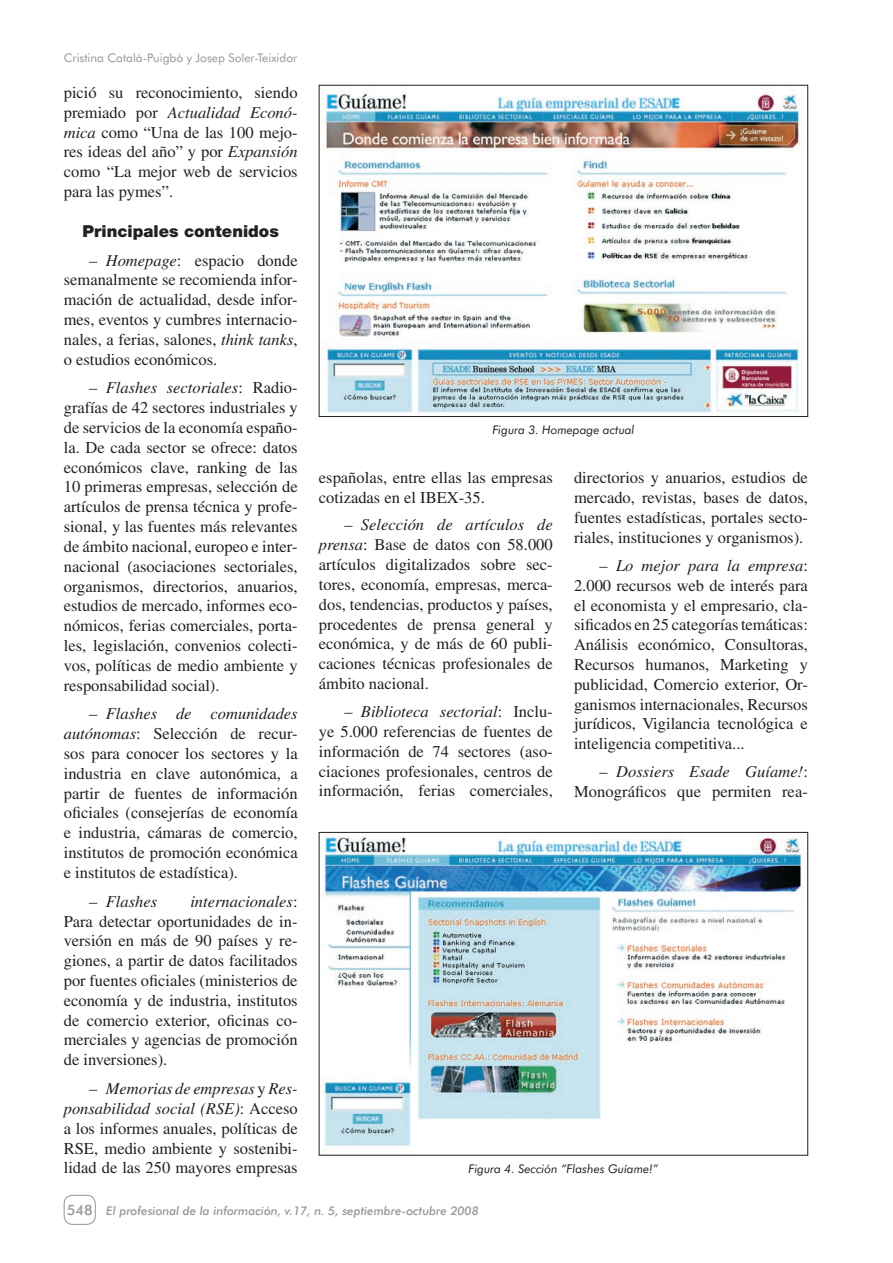
<style>
.page{position:relative;width:893px;height:1263px;background:#fff}
.page>*{position:absolute;margin:0;border:0;box-sizing:border-box;transform-origin:0 0}
.t1{font:16.5px/19.8px "Times";color:#231f20;text-align:justify}
.t2{font:900 16.5px "Helvetica Neue";color:#231f20}
.t3{font:italic 16.5px "Times";color:#231f20}
.t4{font:500 14.25px "Futura BT";color:#939598}
.t5{font:italic 500 12px "Futura BT";color:#939598}
.t6{font:italic 12px "Futura BT";color:#231f20}
.t7{font:12px "Futura BT";color:#939598}
.s1{font-style:italic}
.s2{font-style:normal}
</style>
<div class="page">
<div style="left:64px;top:1195px;width:32px;height:30px;border:1px solid #939598;border-radius:9px"></div>
<img style="left:325px;top:91px;width:476px;height:322px">
<div style="left:319px;top:85px;width:489px;height:332px;border:1px solid #231f20"></div>
<img style="left:324px;top:834px;width:478px;height:313px">
<div style="left:319px;top:832px;width:489px;height:323px;border:1px solid #231f20"></div>
<p class="t7" style="left:64px;top:51px;width:235px">Cristina Català-Puigbò y Josep Soler-Teixidor</p>
<p class="t1" style="left:64px;top:82px;width:235px">pició su reconocimiento, siendo premiado por <span class="s1">Actualidad Econó&shy;mica</span> como “Una de las 100 mejo&shy;res ideas del año” y por <span class="s1">Expansión </span>como “La mejor web de servicios para las pymes”.</p>
<p class="t2" style="left:83px;top:221px;width:198px">Principales contenidos</p>
<p class="t1" style="left:64px;top:250px;width:235px;text-indent:26px">– <span class="s1">Homepage</span>: espacio donde semanalmente se recomienda infor&shy;mación de actualidad, desde infor&shy;mes, eventos y cumbres internacio&shy;nales, a ferias, salones, <span class="s1">think tanks</span>, o estudios económicos.</p>
<p class="t1" style="left:64px;top:378px;width:235px;text-indent:26px">– <span class="s1">Flashes sectoriales</span>: Radio&shy;grafías de 42 sectores industriales y de servicios de la economía españo&shy;la. De cada sector se ofrece: datos económicos clave, ranking de las 10 primeras empresas, selección de artículos de prensa técnica y profe&shy;sional, y las fuentes más relevantes de ámbito nacional, europeo e inter&shy;nacional (asociaciones sectoriales, organismos, directorios, anuarios, estudios de mercado, informes eco&shy;nómicos, ferias comerciales, porta&shy;les, legislación, convenios colecti&shy;vos, políticas de medio ambiente y responsabilidad social).</p>
<p class="t1" style="left:64px;top:704px;width:235px;text-indent:26px">– <span class="s1">Flashes de comunidades autónomas</span>: Selección de recur&shy;sos para conocer los sectores y la industria en clave autonómica, a partir de fuentes de información oficiales (consejerías de economía e industria, cámaras de comercio, institutos de promoción económica e institutos de estadística).</p>
<p class="t3" style="left:89px;top:892px;width:69px"><span class="s2">–</span> Flashes</p>
<p class="t1" style="left:64px;top:891px;width:235px;text-indent:127px"><span class="s1">internacionales</span>:<br>Para detectar oportunidades de in&shy;versión en más de 90 países y re&shy;giones, a partir de datos facilitados por fuentes oficiales (ministerios de economía y de industria, institutos de comercio exterior, oficinas co&shy;merciales y agencias de promoción de inversiones).</p>
<p class="t1" style="left:64px;top:1079px;width:235px;text-indent:26px">– <span class="s1">Memorias de empresas</span> y <span class="s1">Res&shy;ponsabilidad social (RSE)</span>: Acceso a los informes anuales, políticas de RSE, medio ambiente y sostenibi&shy;lidad de las 250 mayores empresas</p>
<p class="t6" style="left:492px;top:423px;width:144px">Figura 3. Homepage actual</p>
<p class="t1" style="left:319px;top:468px;width:235px">españolas, entre ellas las empresas cotizadas en el IBEX-35.</p>
<p class="t1" style="left:319px;top:515px;width:235px;text-indent:26px">– <span class="s1">Selección de artículos de prensa</span>: Base de datos con 58.000 artículos digitalizados sobre sec&shy;tores, economía, empresas, merca&shy;dos, tendencias, productos y países, procedentes de prensa general y económica, y de más de 60 publi&shy;caciones técnicas profesionales de ámbito nacional.</p>
<p class="t1" style="left:319px;top:702px;width:235px;text-indent:26px">– <span class="s1">Biblioteca sectorial</span>: Inclu&shy;ye 5.000 referencias de fuentes de información de 74 sectores (aso&shy;ciaciones profesionales, centros de información, ferias comerciales,</p>
<p class="t1" style="left:574px;top:468px;width:235px">directorios y anuarios, estudios de mercado, revistas, bases de datos, fuentes estadísticas, portales secto&shy;riales, instituciones y organismos).</p>
<p class="t1" style="left:574px;top:555px;width:235px;text-indent:26px">– <span class="s1">Lo mejor para la empresa</span>:<br>2.000 recursos web de interés para el economista y el empresario, cla&shy;sificados en 25 categorías temáticas:<br>Análisis económico, Consultoras, Recursos humanos, Marketing y publicidad, Comercio exterior, Or&shy;ganismos internacionales, Recursos jurídicos, Vigilancia tecnológica e inteligencia competitiva...</p>
<p class="t1" style="left:574px;top:762px;width:235px;text-align:right">– <span class="s1">Dossiers Esade Guíame!</span>:<br>Monográficos que permiten rea-</p>
<p class="t6" style="left:468px;top:1161px;width:192px">Figura 4. Sección “Flashes Guíame!”</p>
<p class="t4" style="left:67px;top:1201px;width:27px">548</p>
<p class="t5" style="left:106px;top:1203px;width:374px">El profesional de la información, v.17, n. 5, septiembre-octubre 2008</p>
</div>
